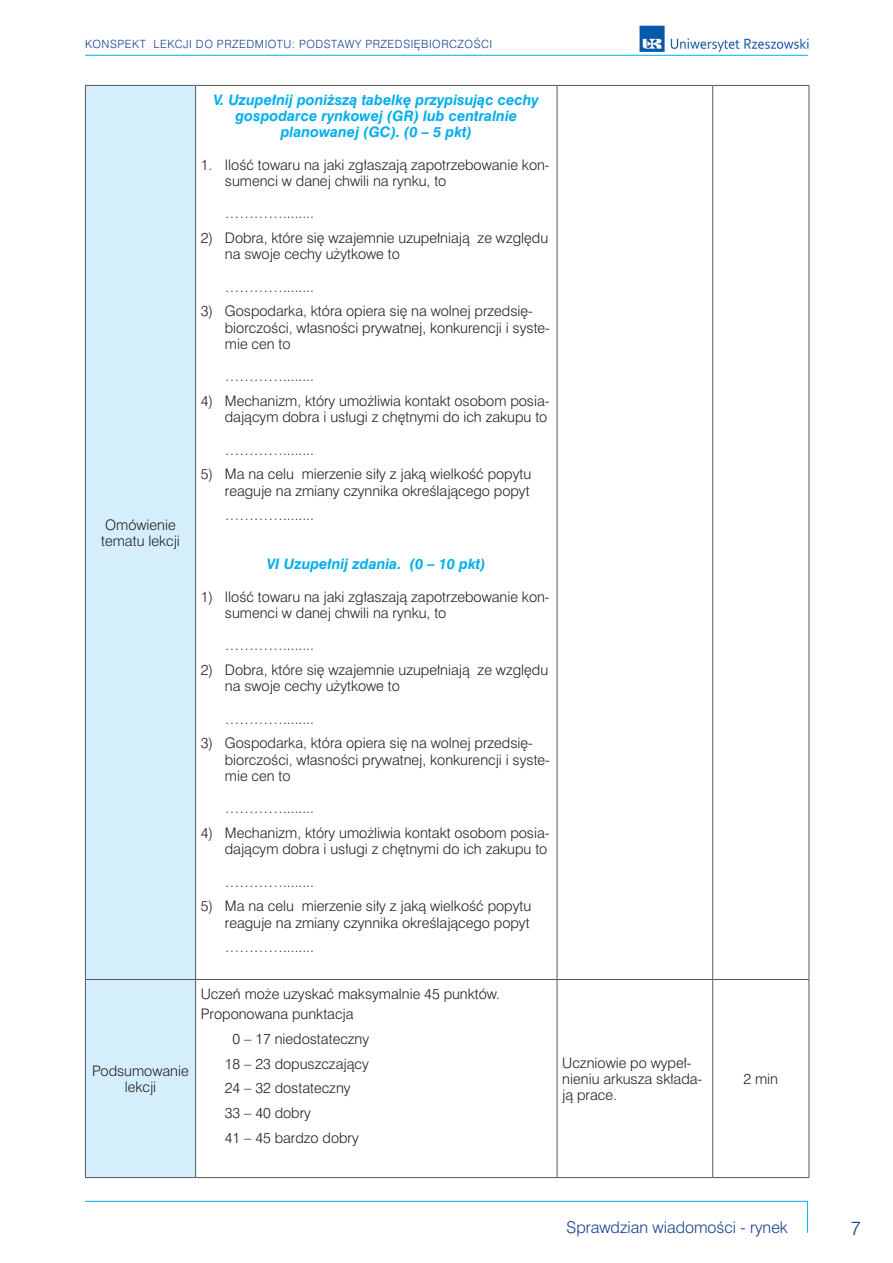
<style>
.page{position:relative;width:893px;height:1263px;background:#fff}
.page>*{position:absolute;margin:0;border:0;box-sizing:border-box;transform-origin:0 0}
.t1{font:18px "Swis 721 Lt PL";color:#123f90}
.t2{font:15px "Swis 721 Lt PL";color:#123f90}
.t3{font:13.5px/16.2px "Swis 721 Lt PL";color:#231f20}
.t4{font:italic 700 13.5px/16.2px "Swis 721 PL";color:#00aeef;text-align:center}
.t5{font:10.5px "Swis 721 Lt PL";letter-spacing:.05em;color:#123f90}
</style>
<div class="page">
<hr style="left:85px;top:1201px;width:723px;height:1px;background:#00aeef">
<hr style="left:807px;top:1201px;width:1px;height:32px;background:#00aeef">
<img style="left:639px;top:25px;width:170px;height:26px">
<hr style="left:85px;top:55px;width:723px;height:1px;background:#00aeef">
<div style="left:86px;top:86px;width:109px;height:1091px;background:#d4effb"></div>
<hr style="left:557px;top:86px;width:1px;height:893px;background:#57585a">
<hr style="left:712px;top:86px;width:1px;height:893px;background:#57585a">
<hr style="left:809px;top:86px;width:1px;height:893px;background:#57585a">
<hr style="left:557px;top:980px;width:1px;height:197px;background:#57585a">
<hr style="left:712px;top:980px;width:1px;height:197px;background:#57585a">
<hr style="left:809px;top:980px;width:1px;height:197px;background:#57585a">
<hr style="left:196px;top:85px;width:361px;height:1px;background:#57585a">
<hr style="left:557px;top:85px;width:156px;height:1px;background:#57585a">
<hr style="left:713px;top:85px;width:96px;height:1px;background:#57585a">
<hr style="left:196px;top:979px;width:361px;height:1px;background:#57585a">
<hr style="left:557px;top:979px;width:156px;height:1px;background:#57585a">
<hr style="left:713px;top:979px;width:96px;height:1px;background:#57585a">
<hr style="left:196px;top:1177px;width:361px;height:1px;background:#57585a">
<hr style="left:557px;top:1177px;width:156px;height:1px;background:#57585a">
<hr style="left:713px;top:1177px;width:96px;height:1px;background:#57585a">
<hr style="left:85px;top:85px;width:111px;height:1px;background:#57585a">
<hr style="left:85px;top:86px;width:1px;height:893px;background:#57585a">
<hr style="left:195px;top:86px;width:1px;height:893px;background:#57585a">
<hr style="left:85px;top:979px;width:111px;height:1px;background:#57585a">
<hr style="left:85px;top:980px;width:1px;height:197px;background:#57585a">
<hr style="left:195px;top:980px;width:1px;height:197px;background:#57585a">
<hr style="left:85px;top:1177px;width:111px;height:1px;background:#57585a">
<p class="t5" style="left:85px;top:37px;width:409px">KONSPEKT LEKCJI DO PRZEDMIOTU: PODSTAWY PRZEDSIĘBIORCZOŚCI</p>
<p class="t3" style="left:101px;top:516px;width:80px">Omówienie tematu lekcji</p>
<p class="t4" style="left:214px;top:91px;width:327px">V. Uzupełnij poniższą tabelkę przypisując cechy gospodarce rynkowej (GR) lub centralnie planowanej (GC). (0 – 5 pkt)</p>
<p class="t3" style="left:225px;top:156px;width:326px;text-indent:-24px">1. Ilość towaru na jaki zgłaszają zapotrzebowanie kon&shy;sumenci w danej chwili na rynku, to</p>
<p class="t3" style="left:225px;top:205px;width:91px">…………........</p>
<p class="t3" style="left:225px;top:230px;width:325px;text-indent:-24px">2) Dobra, które się wzajemnie uzupełniają ze względu na swoje cechy użytkowe to</p>
<p class="t3" style="left:225px;top:278px;width:91px">…………........</p>
<p class="t3" style="left:225px;top:303px;width:327px;text-indent:-24px">3) Gospodarka, która opiera się na wolnej przedsię&shy;biorczości, własności prywatnej, konkurencji i syste&shy;mie cen to</p>
<p class="t3" style="left:225px;top:368px;width:91px">…………........</p>
<p class="t3" style="left:201px;top:393px;width:350px;text-align:right">4) Mechanizm, który umożliwia kontakt osobom posia&shy;dającym dobra i usługi z chętnymi do ich zakupu to</p>
<p class="t3" style="left:225px;top:441px;width:91px">…………........</p>
<p class="t3" style="left:201px;top:466px;width:332px;text-align:right">5) Ma na celu mierzenie siły z jaką wielkość popytu reaguje na zmiany czynnika określającego popyt</p>
<p class="t3" style="left:225px;top:506px;width:91px">…………........</p>
<p class="t4" style="left:267px;top:556px;width:220px">VI Uzupełnij zdania. (0 – 10 pkt)</p>
<p class="t3" style="left:225px;top:588px;width:326px;text-indent:-24px">1) Ilość towaru na jaki zgłaszają zapotrzebowanie kon&shy;sumenci w danej chwili na rynku, to</p>
<p class="t3" style="left:225px;top:637px;width:91px">…………........</p>
<p class="t3" style="left:225px;top:661px;width:325px;text-indent:-24px">2) Dobra, które się wzajemnie uzupełniają ze względu na swoje cechy użytkowe to</p>
<p class="t3" style="left:225px;top:710px;width:91px">…………........</p>
<p class="t3" style="left:225px;top:735px;width:327px;text-indent:-24px">3) Gospodarka, która opiera się na wolnej przedsię&shy;biorczości, własności prywatnej, konkurencji i syste&shy;mie cen to</p>
<p class="t3" style="left:225px;top:800px;width:91px">…………........</p>
<p class="t3" style="left:201px;top:824px;width:350px;text-align:right">4) Mechanizm, który umożliwia kontakt osobom posia&shy;dającym dobra i usługi z chętnymi do ich zakupu to</p>
<p class="t3" style="left:225px;top:873px;width:91px">…………........</p>
<p class="t3" style="left:201px;top:898px;width:332px;text-align:right">5) Ma na celu mierzenie siły z jaką wielkość popytu reaguje na zmiany czynnika określającego popyt</p>
<p class="t3" style="left:225px;top:938px;width:91px">…………........</p>
<p class="t3" style="left:92px;top:1062px;width:98px;text-align:center">Podsumowanie lekcji</p>
<p class="t3" style="left:201px;top:983px;width:301px;line-height:20.4px">Uczeń może uzyskać maksymalnie 45 punktów.<br>Proponowana punktacja</p>
<p class="t3" style="left:225px;top:1026px;width:146px;line-height:24.8px;text-indent:8px">0 – 17 niedostateczny<br>18 – 23 dopuszczający<br>24 – 32 dostateczny<br>33 – 40 dobry<br>41 – 45 bardzo dobry</p>
<p class="t3" style="left:562px;top:1054px;width:142px">Uczniowie po wypeł&shy;nieniu arkusza składa&shy;ją prace.</p>
<p class="t3" style="left:744px;top:1070px;width:36px">2 min</p>
<p class="t2" style="left:567px;top:1217px;width:223px">Sprawdzian wiadomości - rynek</p>
<h1 class="t1" style="left:850px;top:1216px;width:12px">7</h1>
</div>
